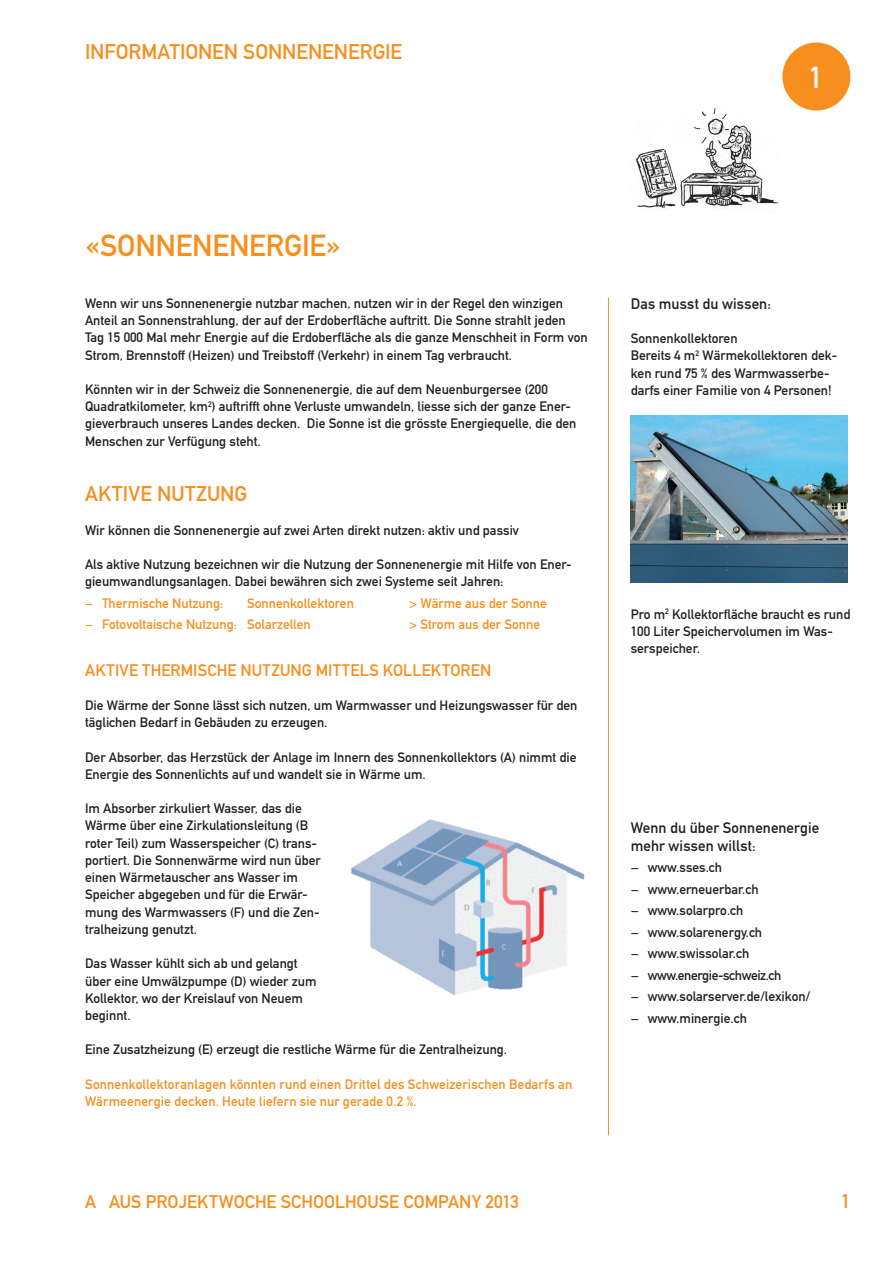
<style>
.page{position:relative;width:893px;height:1263px;background:#fff}
.page>*{position:absolute;margin:0;border:0;box-sizing:border-box;transform-origin:0 0}
.t1{font:30px "DIN Mittelschrift";color:#f68f1e}
.t2{font:30px "DIN Mittelschrift";color:#fff}
.t3{font:21px "DIN Mittelschrift";letter-spacing:.01em;color:#f68f1e}
.t4{font:19.5px "DIN Mittelschrift";color:#f68f1e}
.t5{font:18px "DIN Mittelschrift";color:#f68f1e}
.t6{font:16.5px "DIN Mittelschrift";letter-spacing:.015em;color:#f68f1e}
.t7{font:15px/17.2px "DIN Mittelschrift";letter-spacing:.005em;color:#231f20}
.t8{font:13.5px/17.2px "DIN Mittelschrift";color:#231f20}
.t9{font:13.5px/17.2px "DIN Mittelschrift";letter-spacing:.005em;color:#f68f1e}
</style>
<div class="page">
<div style="left:782px;top:43px;width:68px;height:68px;background:#f68f1e;border-radius:50%"></div>
<img style="left:635px;top:108px;width:144px;height:103px">
<hr style="left:608px;top:298px;width:1px;height:837px;background:#f68f1e">
<img style="left:351px;top:819px;width:234px;height:177px">
<img style="left:631px;top:415px;width:217px;height:168px">
<h2 class="t3" style="left:85px;top:39px;width:319px">informationen sonnenenergie</h2>
<h1 class="t2" style="left:809px;top:59px;width:16px">1</h1>
<h1 class="t1" style="left:85px;top:228px;width:257px">«Sonnenenergie»</h1>
<p class="t8" style="left:85px;top:294px;width:504px">Wenn wir uns Sonnenenergie nutzbar machen, nutzen wir in der Regel den winzigen Anteil an Sonnenstrahlung, der auf der Erdoberfläche auftritt. Die Sonne strahlt jeden Tag 15 000 Mal mehr Energie auf die Erdoberfläche als die ganze Menschheit in Form von Strom, Brennstoff (Heizen) und Treibstoff (Verkehr) in einem Tag verbraucht.</p>
<p class="t8" style="left:85px;top:381px;width:493px">Könnten wir in der Schweiz die Sonnenenergie, die auf dem Neuenburgersee (200<br>Quadratkilometer, km<sup>2</sup>) auftrifft ohne Verluste umwandeln, liesse sich der ganze Ener&shy;gieverbrauch unseres Landes decken. Die Sonne ist die grösste Energiequelle, die den Menschen zur Verfügung steht.</p>
<h2 class="t3" style="left:85px;top:481px;width:164px">Aktive Nutzung</h2>
<p class="t8" style="left:85px;top:522px;width:435px">Wir können die Sonnenenergie auf zwei Arten direkt nutzen: aktiv und passiv</p>
<p class="t8" style="left:85px;top:556px;width:488px">Als aktive Nutzung bezeichnen wir die Nutzung der Sonnenenergie mit Hilfe von Ener&shy;gieumwandlungsanlagen. Dabei bewähren sich zwei Systeme seit Jahren:</p>
<p class="t9" style="left:85px;top:595px;width:151px">− Thermische Nutzung: S</p>
<p class="t9" style="left:255px;top:595px;width:101px">onnenkollektoren</p>
<p class="t9" style="left:409px;top:595px;width:139px">&gt; Wärme aus der Sonne</p>
<p class="t9" style="left:85px;top:616px;width:227px">− Fotovoltaische Nutzung: Solarzellen</p>
<p class="t9" style="left:409px;top:616px;width:133px">&gt; Strom aus der Sonne</p>
<p class="t6" style="left:85px;top:660px;width:408px">Aktive thermische Nutzung mittels Kollektoren</p>
<p class="t8" style="left:85px;top:697px;width:494px">Die Wärme der Sonne lässt sich nutzen, um Warmwasser und Heizungswasser für den täglichen Bedarf in Gebäuden zu erzeugen.</p>
<p class="t8" style="left:85px;top:748px;width:493px">Der Absorber, das Herzstück der Anlage im Innern des Sonnenkollektors (A) nimmt die<br>Energie des Sonnenlichts auf und wandelt sie in Wärme um.</p>
<p class="t8" style="left:85px;top:800px;width:237px">Im Absorber zirkuliert Wasser, das die Wärme über eine Zirkulationsleitung (B roter Teil) zum Wasserspeicher (C) trans&shy;portiert. Die Sonnenwärme wird nun über einen Wärmetauscher ans Wasser im Speicher abgegeben und für die Erwär&shy;mung des Warmwassers (F) und die Zen&shy;tralheizung genutzt.</p>
<p class="t8" style="left:85px;top:955px;width:233px">Das Wasser kühlt sich ab und gelangt über eine Umwälzpumpe (D) wieder zum<br>Kollektor, wo der Kreislauf von Neuem beginnt.</p>
<p class="t8" style="left:85px;top:1041px;width:424px">Eine Zusatzheizung (E) erzeugt die restliche Wärme für die Zentralheizung.</p>
<p class="t9" style="left:85px;top:1075px;width:489px">Sonnenkollektoranlagen könnten rund einen Drittel des Schweizerischen Bedarfs an<br>Wärmeenergie decken. Heute liefern sie nur gerade 0.2 %.</p>
<p class="t7" style="left:631px;top:295px;width:142px">Das musst du wissen:</p>
<p class="t8" style="left:631px;top:330px;width:208px">Sonnenkollektoren<br>Bereits 4 m<sup>2</sup> Wärmekollektoren dec&shy;ken rund 75 % des Warmwasserbe&shy;darfs einer Familie von 4 Personen!</p>
<p class="t8" style="left:631px;top:606px;width:221px">Pro m<sup>2</sup> Kollektorfläche braucht es rund<br>100 Liter Speichervolumen im Was&shy;serspeicher.</p>
<p class="t7" style="left:631px;top:819px;width:190px">Wenn du über Sonnenenergie mehr wissen willst:</p>
<p class="t8" style="left:631px;top:857px;width:181px;line-height:21.5px">− www.sses.ch<br>− www.erneuerbar.ch<br>− www.solarpro.ch<br>− www.solarenergy.ch<br>− www.swissolar.ch<br>− www.energie-schweiz.ch<br>− www.solarserver.de/lexikon/ − www.minergie.ch</p>
<h3 class="t5" style="left:85px;top:1191px;width:435px">A aus Projektwoche schoolhouse company 2013</h3>
<h3 class="t4" style="left:841px;top:1189px;width:11px">1</h3>
</div>
